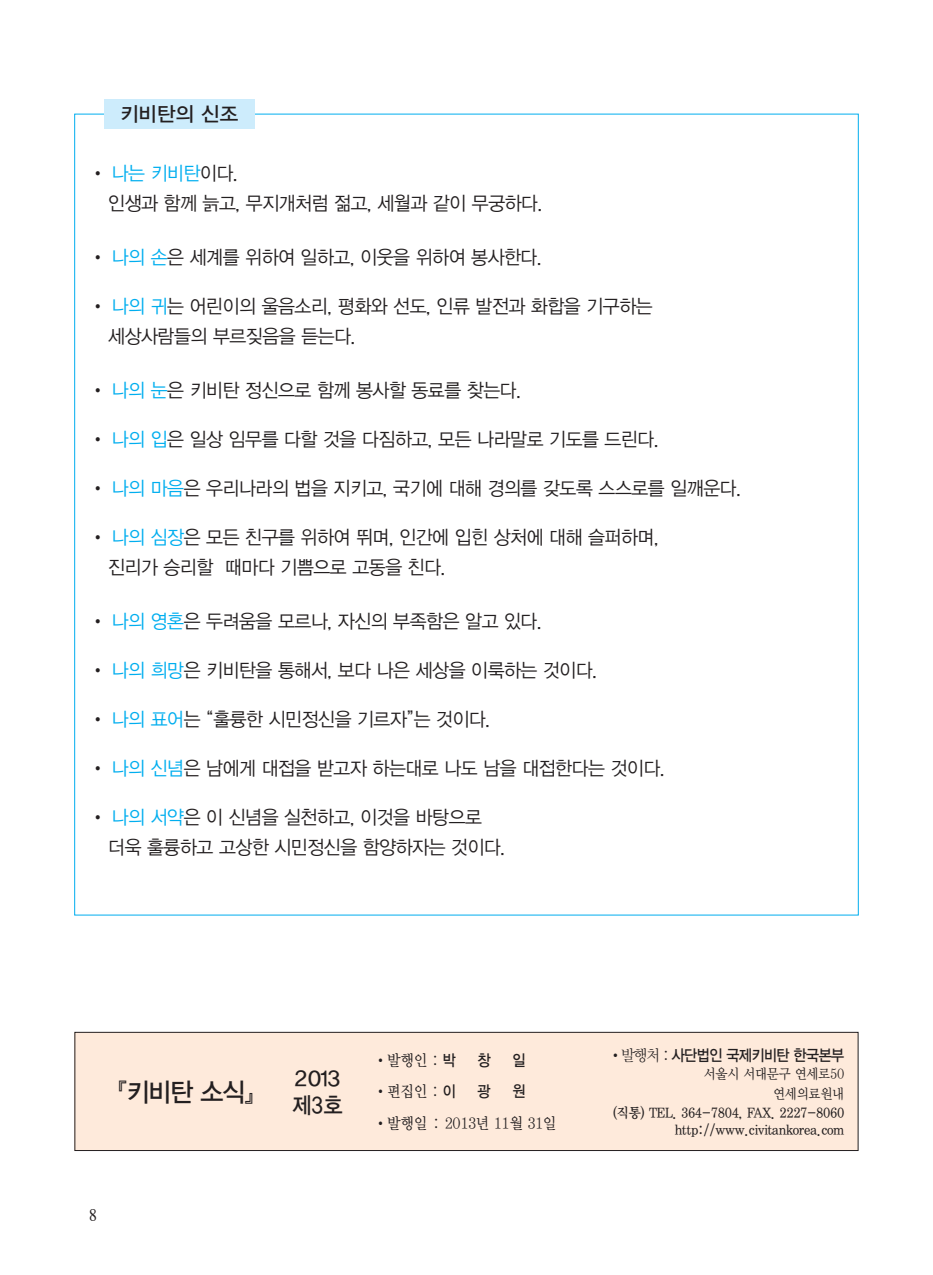
<style>
.page{position:relative;width:933px;height:1275px;background:#fff}
.page>*{position:absolute;margin:0;border:0;box-sizing:border-box;transform-origin:0 0}
.정규{font:26.25px "YDVYGO33";color:#231f20;scale:.95 1}
.정규-2{font:22.75px "YDVYGO33";color:#231f20;scale:.9 1}
.정규-3{font:21.7px "YDVYGO33";color:#231f20;scale:1.05 1}
.t1{font:20.12px "YDVYGO33";color:#231f20}
.t2{font:19.25px "YDVYGO32";letter-spacing:-.02em;color:#231f20;scale:.95 1}
.t3{font:19.25px "YDVYGO32";letter-spacing:-.02em;color:#00aeef;scale:.95 1}
.정규-4{font:17.5px "Times";color:#231f20;scale:.9 1}
.정규-5{font:15.75px "YDVY Mj O33";letter-spacing:-.025em;color:#231f20;scale:.92 1}
.정규-6{font:15.75px "YDVYGO33";letter-spacing:-.035em;color:#231f20;scale:.9 1}
.정규-7{font:14px "YDVY Mj O34";letter-spacing:-.025em;color:#231f20;scale:.92 1}
.정규-8{font:14px "YDVY Mj O33";letter-spacing:-.025em;color:#231f20;scale:.92 1}
.s1{color:#231f20}
.s2{color:#00aeef}
.s3{font-family:"YDVYGO33"}
.s4{font-family:"YDVY Mj O32"}
</style>
<div class="page">
<div style="left:75px;top:1032px;width:783px;height:118px;background:#feeadb"></div>
<div style="left:74px;top:1032px;width:784px;height:119px;border:1px solid #231f20"></div>
<div style="left:104px;top:99px;width:150px;height:30px;background:#cdecfc"></div>
<p class="t1" style="left:120px;top:102px;width:120px">키비탄의 신조</p>
<p class="t3" style="left:89px;top:162px;width:158px"><span class="s1">•</span> 나는 키비탄<span class="s1">이다.</span></p>
<p class="t2" style="left:108px;top:192px;width:458px">인생과 함께 늙고, 무지개처럼 젊고, 세월과 같이 무궁하다.</p>
<p class="t2" style="left:89px;top:246px;width:478px">• <span class="s2">나의 손</span>은 세계를 위하여 일하고, 이웃을 위하여 봉사한다.</p>
<p class="t2" style="left:89px;top:295px;width:594px">• <span class="s2">나의 귀</span>는 어린이의 울음소리, 평화와 선도, 인류 발전과 화합을 기구하는</p>
<p class="t2" style="left:108px;top:325px;width:262px">세상사람들의 부르짖음을 듣는다.</p>
<p class="t2" style="left:89px;top:379px;width:456px">• <span class="s2">나의 눈</span>은 키비탄 정신으로 함께 봉사할 동료를 찾는다.</p>
<p class="t2" style="left:89px;top:428px;width:601px">• <span class="s2">나의 입</span>은 일상 임무를 다할 것을 다짐하고, 모든 나라말로 기도를 드린다.</p>
<p class="t2" style="left:89px;top:477px;width:687px">• <span class="s2">나의 마음</span>은 우리나라의 법을 지키고, 국기에 대해 경의를 갖도록 스스로를 일깨운다.</p>
<p class="t2" style="left:89px;top:526px;width:601px">• <span class="s2">나의 심장</span>은 모든 친구를 위하여 뛰며, 인간에 입힌 상처에 대해 슬퍼하며,</p>
<p class="t2" style="left:108px;top:556px;width:356px">진리가 승리할 때마다 기쁨으로 고동을 친다.</p>
<p class="t2" style="left:89px;top:610px;width:478px">• <span class="s2">나의 영혼</span>은 두려움을 모르나, 자신의 부족함은 알고 있다.</p>
<p class="t2" style="left:89px;top:659px;width:536px">• <span class="s2">나의 희망</span>은 키비탄을 통해서, 보다 나은 세상을 이룩하는 것이다.</p>
<p class="t2" style="left:89px;top:708px;width:423px">• <span class="s2">나의 표어</span>는 “훌륭한 시민정신을 기르자”는 것이다.</p>
<p class="t2" style="left:89px;top:757px;width:607px">• <span class="s2">나의 신념</span>은 남에게 대접을 받고자 하는대로 나도 남을 대접한다는 것이다.</p>
<p class="t2" style="left:89px;top:806px;width:415px">• <span class="s2">나의 서약</span>은 이 신념을 실천하고, 이것을 바탕으로</p>
<p class="t2" style="left:108px;top:836px;width:419px">더욱 훌륭하고 고상한 시민정신을 함양하자는 것이다.</p>
<p class="정규" style="left:118px;top:1076px;width:144px">『키비탄 소식』</p>
<p class="정규-4" style="left:89px;top:1198px;width:10px">8</p>
<p class="정규-3" style="left:295px;top:1066px;width:45px">2013</p>
<p class="정규-2" style="left:292px;top:1092px;width:58px">제 3 호</p>
<p class="정규-5" style="left:374px;top:1051px;width:90px">•발행인 : <span class="s3">박</span></p>
<p class="정규-6" style="left:477px;top:1051px;width:16px">창</p>
<p class="정규-6" style="left:512px;top:1051px;width:16px">일</p>
<p class="정규-5" style="left:374px;top:1082px;width:90px">•편집인 : <span class="s3">이</span></p>
<p class="정규-6" style="left:477px;top:1082px;width:16px">광</p>
<p class="정규-6" style="left:512px;top:1082px;width:16px">원</p>
<p class="정규-5" style="left:374px;top:1114px;width:200px">•발행일 : 2013년 11월 31일</p>
<p class="정규-6" style="left:608px;top:1046px;width:263px"><span class="s4">•발행처 :</span> 사단법인 국제키비탄 한국본부</p>
<p class="정규-8" style="left:704px;top:1066px;width:154px">서울시 서대문구 연세로50</p>
<p class="정규-8" style="left:773px;top:1086px;width:79px">연세의료원내</p>
<p class="정규-7" style="left:612px;top:1104px;width:253px">(직통) TEL. 364-7804, FAX. 2227-8060</p>
<p class="정규-7" style="left:675px;top:1122px;width:186px">http://www.civitankorea.com</p>
</div>
